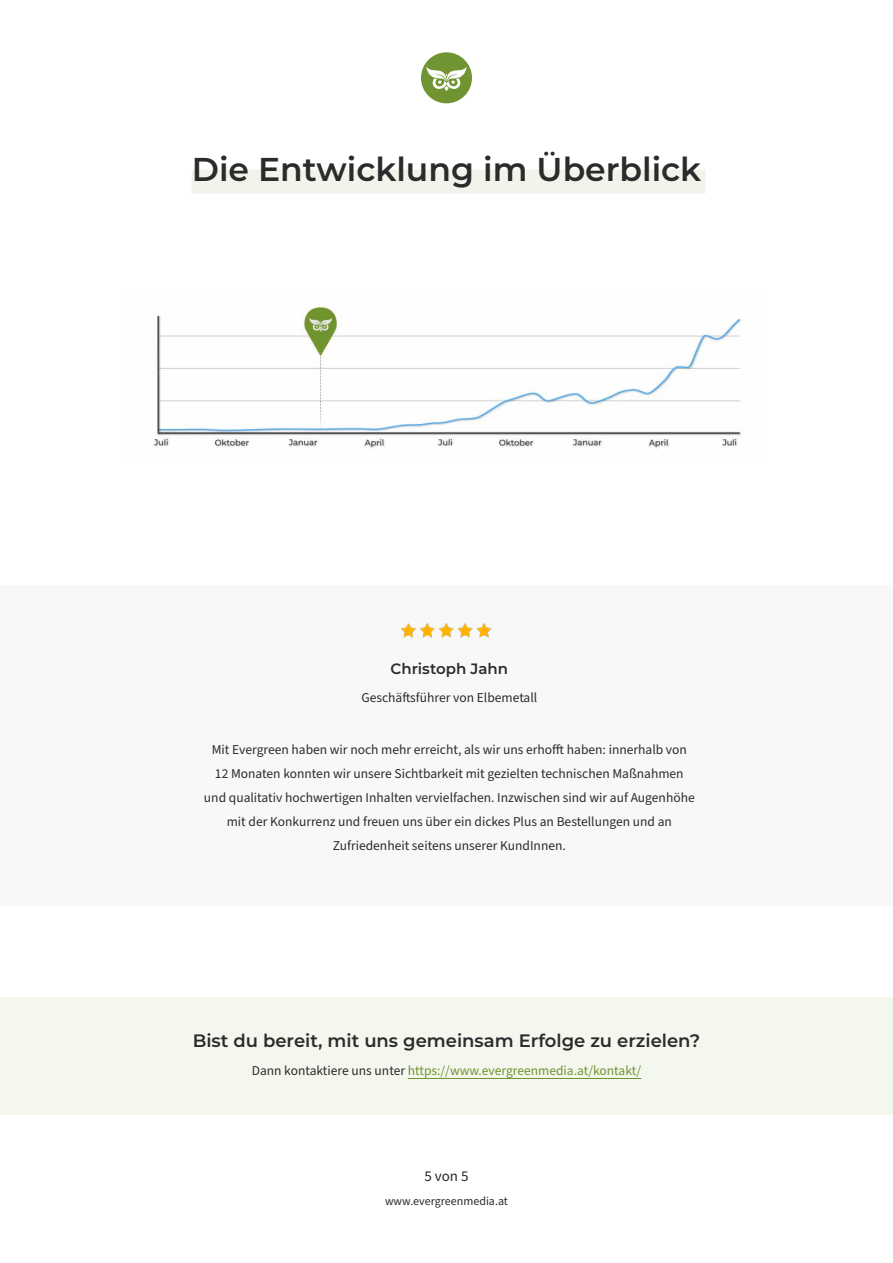
<style>
.page{position:relative;width:893px;height:1263px;background:#fff}
.page>*{position:absolute;margin:0;border:0;box-sizing:border-box;transform-origin:0 0}
.t1{font:600 33px "Montserrat";color:#2a2c2c}
.t2{font:600 18px "Montserrat";color:#2a2c2c}
.t3{font:600 15px "Montserrat";color:#2a2c2c}
.t4{font:15px "Source Sans Pro";color:#2a2c2c}
.t5{font:13.5px/24px "Source Sans Pro";color:#2a2c2c;text-align:center}
.t6{font:13.5px "Source Sans Pro";color:#709431}
.t7{font:12px "Source Sans Pro";color:#2a2c2c}
.s1{color:#2a2c2c}
</style>
<div class="page">
<div style="left:421px;top:52px;width:51px;height:51px;background:#709431;border-radius:50%"></div>
<svg style="left:426px;top:67px;width:41px;height:24px"></svg>
<div style="left:192px;top:170px;width:513px;height:24px;background:#f0f4ea"></div>
<hr style="left:408px;top:1078px;width:233px;height:1px;background:#709431">
<img style="left:153px;top:306px;width:589px;height:143px">
<div style="left:0;top:585px;width:893px;height:321px;background:#f8f8f8"></div>
<img style="left:401px;top:623px;width:91px;height:15px">
<h1 class="t1" style="left:192px;top:146px;width:511px">Die Entwicklung im Überblick</h1>
<p class="t3" style="left:391px;top:658px;width:119px">Christoph Jahn</p>
<p class="t5" style="left:361px;top:686px;width:177px">Geschäftsführer von Elbemetall</p>
<p class="t5" style="left:204px;top:738px;width:492px">Mit Evergreen haben wir noch mehr erreicht, als wir uns erhofft haben: innerhalb von 12 Monaten konnten wir unsere Sichtbarkeit mit gezielten technischen Maßnahmen und qualitativ hochwertigen Inhalten vervielfachen. Inzwischen sind wir auf Augenhöhe mit der Konkurrenz und freuen uns über ein dickes Plus an Bestellungen und an Zufriedenheit seitens unserer KundInnen.</p>
<h2 class="t2" style="left:193px;top:1028px;width:509px">Bist du bereit, mit uns gemeinsam Erfolge zu erzielen?</h2>
<p class="t6" style="left:252px;top:1062px;width:391px"><span class="s1">Dann kontaktiere uns unter</span> https://www.evergreenmedia.at/kontakt/</p>
<p class="t4" style="left:424px;top:1165px;width:46px">5 von 5</p>
<p class="t7" style="left:385px;top:1193px;width:124px">www.evergreenmedia.at</p>
</div>
